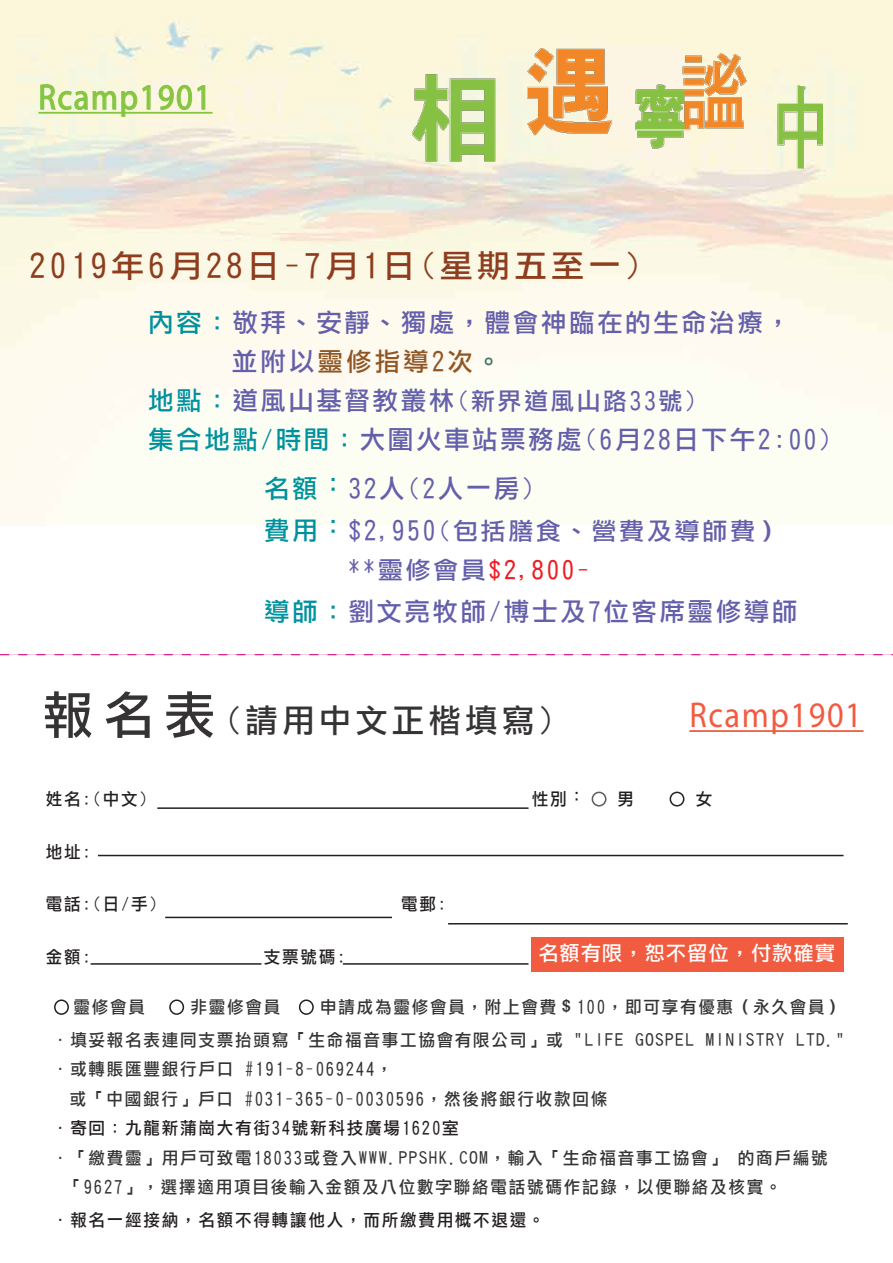
<style>
.page{position:relative;width:893px;height:1263px;background:#fff}
.page>*{position:absolute;margin:0;border:0;box-sizing:border-box;transform-origin:0 0}
.t1{font:36px "Myriad Pro";letter-spacing:.05em;color:#86c541;scale:.9 1}
.t2{font:36px "Myriad Pro";letter-spacing:.05em;color:#f15b40;scale:.9 1}
.t3{font:32.4px "DF Li Hei Md WIN BF";letter-spacing:.13em;color:#353334}
.t4{font:31.5px "DF Li Hei Md WIN BF";letter-spacing:.12em;color:#8e3e1f;scale:1.05 1}
.t5{font:25.5px/39px "DF Li Hei Md WIN BF";letter-spacing:.1em;color:#645faa}
.t6{font:24px/39px "DF Li Hei Md WIN BF";letter-spacing:.1em;color:#645faa;scale:1.05 1}
.t7{font:24px "DF Li Hei Md WIN BF";letter-spacing:.1em;color:#645faa}
.t8{font:20.25px "DF Li Hei Md WIN BF";letter-spacing:.05em;color:#fff}
.t9{font:17.1px/29.4px "DF Li Hei Md WIN BF";letter-spacing:.11em;color:#353334;scale:.96 1}
.t10{font:17.1px "DF Li Hei Md WIN BF";letter-spacing:.11em;color:#231f20;scale:.96 1}
.s1{color:#00919e}
.s2{color:#905624}
.s3{color:#437569}
.s4{font-size:25.5px;color:#00919e}
.s5{font-size:25.5px}
.s6{color:#ed1d24}
.s7{font-size:50.55px}
</style>
<div class="page">
<img style="left:412px;top:48px;width:411px;height:120px">
<div style="left:54px;top:999px;width:15px;height:16px;border:2px solid #231f20;border-radius:50%"></div>
<div style="left:169px;top:999px;width:15px;height:16px;border:2px solid #231f20;border-radius:50%"></div>
<div style="left:299px;top:999px;width:15px;height:16px;border:2px solid #231f20;border-radius:50%"></div>
<div style="left:531px;top:937px;width:313px;height:34px;background:#f15b40"></div>
<div style="left:592px;top:792px;width:14px;height:14px;border:2px solid #5a5b5d;border-radius:50%"></div>
<div style="left:670px;top:792px;width:14px;height:14px;border:2px solid #231f20;border-radius:50%"></div>
<hr style="left:157px;top:807px;width:371px;height:2px;background:#231f20">
<hr style="left:98px;top:855px;width:745px;height:1px;background:#231f20">
<hr style="left:165px;top:917px;width:227px;height:1px;background:#231f20">
<hr style="left:448px;top:923px;width:400px;height:1px;background:#231f20">
<hr style="left:91px;top:963px;width:170px;height:2px;background:#231f20">
<hr style="left:343px;top:963px;width:185px;height:2px;background:#231f20">
<svg style="left:0;top:654px;width:893px;height:1px"></svg>
<svg style="left:40px;top:84px;width:111px;height:53px;background:#e9f0ca"></svg>
<svg style="left:158px;top:84px;width:48px;height:27px"></svg>
<hr style="left:38px;top:112px;width:175px;height:2px;background:#86c541">
<hr style="left:689px;top:730px;width:174px;height:2px;background:#f15b40">
<h1 class="t1" style="left:38px;top:75px;width:193px">Rcamp1901</h1>
<h3 class="t4" style="left:29px;top:249px;width:585px">2019年6月28日-7月1日(星期五至一)</h3>
<h3 class="t5" style="left:232px;top:303px;width:560px;text-indent:-84px"><span class="s1">內容：</span>敬拜、安靜、獨處，體會神臨在的生命治療，並附以<span class="s2">靈修指導2次</span><span class="s3">。</span></h3>
<h3 class="t7" style="left:148px;top:389px;width:550px"><span class="s4">地點：</span><span class="s5">道風山基督教叢林</span>(新界道風山路33號)</h3>
<h3 class="t5" style="left:148px;top:420px;width:685px"><span class="s1">集合地點/時間：</span>大圍火車站票務處(6月28日下午2:00)</h3>
<h3 class="t5" style="left:264px;top:469px;width:272px"><span class="s1">名額︰</span>32人(2人一房)</h3>
<h3 class="t6" style="left:347px;top:511px;width:416px;text-indent:-83px"><span class="s4">費用︰</span><span class="s5">$2,950</span>(包括膳食、營費及導師費）**靈修會員<span class="s6">$2,800-</span></h3>
<h3 class="t5" style="left:264px;top:592px;width:534px"><span class="s1">導師：</span>劉文亮牧師/博士及7位客席靈修導師</h3>
<h2 class="t3" style="left:43px;top:704px;width:513px"><span class="s7">報名表</span> (請用中文正楷填寫)</h2>
<h1 class="t2" style="left:689px;top:693px;width:193px">Rcamp1901</h1>
<p class="t10" style="left:46px;top:791px;width:107px">姓名:(中文)</p>
<p class="t10" style="left:532px;top:791px;width:57px">性別︰</p>
<p class="t10" style="left:617px;top:791px;width:19px">男</p>
<p class="t10" style="left:696px;top:791px;width:19px">女</p>
<p class="t10" style="left:46px;top:843px;width:48px">地址:</p>
<p class="t10" style="left:46px;top:896px;width:118px">電話:(日/手)</p>
<p class="t10" style="left:401px;top:896px;width:48px">電郵:</p>
<p class="t10" style="left:46px;top:948px;width:48px">金額:</p>
<p class="t10" style="left:264px;top:948px;width:86px">支票號碼:</p>
<p class="t8" style="left:538px;top:943px;width:298px">名額有限，恕不留位，付款確實</p>
<p class="t9" style="left:73px;top:992px;width:76px">靈修會員</p>
<p class="t9" style="left:191px;top:992px;width:95px">非靈修會員</p>
<p class="t9" style="left:320px;top:992px;width:546px">申請成為靈修會員，附上會費＄100，即可享有優惠（永久會員）</p>
<p class="t9" style="left:52px;top:1025px;width:827px">．填妥報名表連同支票抬頭寫「生命福音事工協會有限公司」或 "LIFE GOSPEL MINISTRY LTD."</p>
<p class="t9" style="left:52px;top:1054px;width:356px">．或轉賬匯豐銀行戶口 #191-8-069244，</p>
<p class="t9" style="left:70px;top:1084px;width:561px">或「中國銀行」戶口 #031-365-0-0030596，然後將銀行收款回條</p>
<p class="t10" style="left:52px;top:1119px;width:425px">．寄回：九龍新蒲崗大有街34號新科技廣場1620室</p>
<p class="t9" style="left:66px;top:1143px;width:795px;text-indent:-14px">．「繳費靈」用戶可致電18033或登入WWW.PPSHK.COM，輸入「生命福音事工協會」 的商戶編號「9627」，選擇適用項目後輸入金額及八位數字聯絡電話號碼作記錄，以便聯絡及核實。</p>
<p class="t10" style="left:52px;top:1211px;width:515px">．報名一經接納，名額不得轉讓他人，而所繳費用概不退還。</p>
</div>
